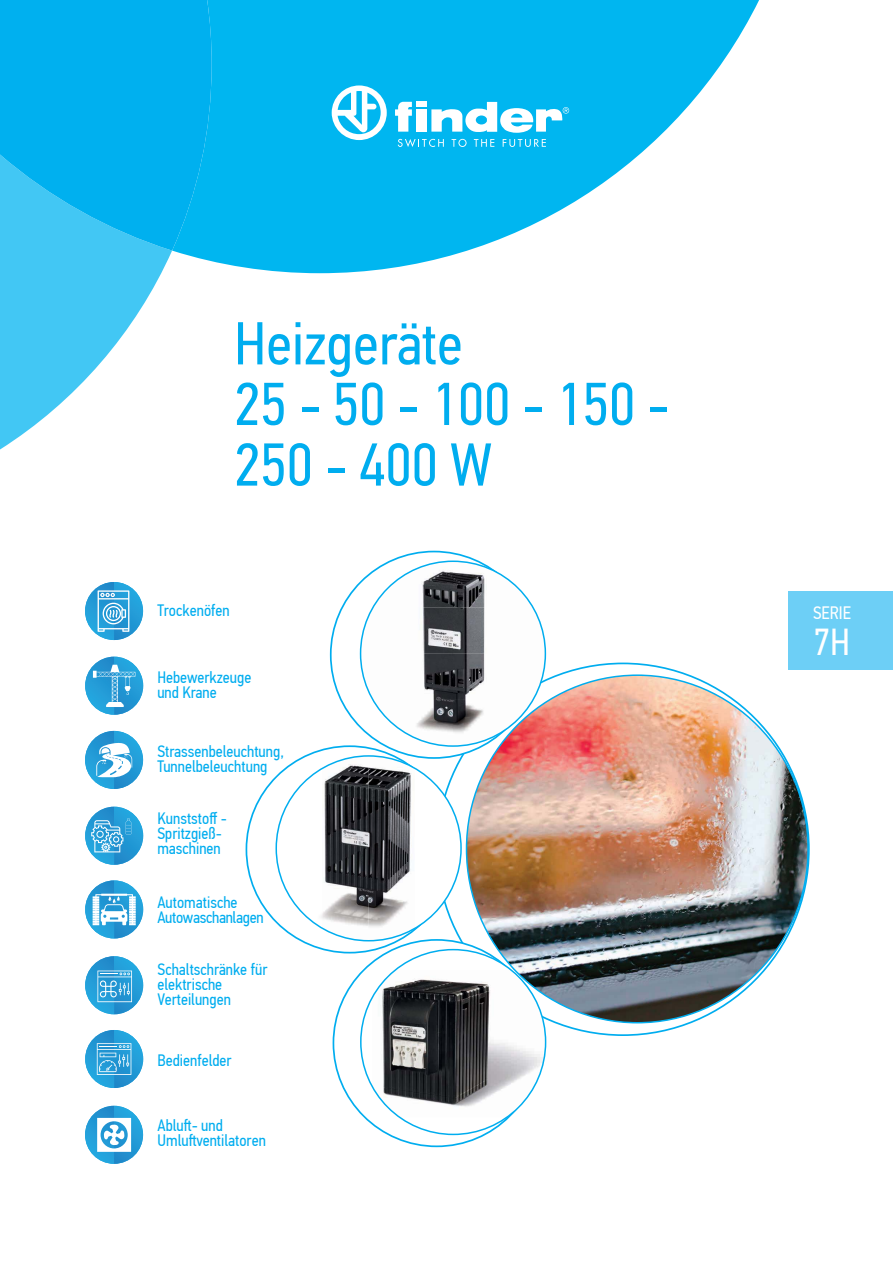
<style>
.page{position:relative;width:893px;height:1263px;background:#fff}
.page>*{position:absolute;margin:0;border:0;box-sizing:border-box;transform-origin:0 0}
.t1{font:60.6px/60.6px "PF Din Text Cond Pro";letter-spacing:-.01em;color:#00adef}
.t2{font:37.5px "PF Din Text Cond Pro";color:#fff}
.t3{font:18px "PF Din Text Cond Pro";color:#fff}
.t4{font:16.5px/15px "PF Din Text Cond Pro";color:#00adef}
.t5{font:16.5px/15px "PF Din Text Cond Pro";letter-spacing:-.02em;color:#00adef}
</style>
<div class="page">
<div style="left:788px;top:591px;width:105px;height:79px;background:#6dcff6"></div>
<img style="left:85px;top:582px;width:58px;height:58px">
<svg style="left:98px;top:590px;width:31px;height:42px"></svg>
<img style="left:85px;top:731px;width:58px;height:58px">
<svg style="left:95px;top:741px;width:37px;height:36px"></svg>
<img style="left:85px;top:657px;width:58px;height:58px">
<svg style="left:93px;top:665px;width:42px;height:42px;background:#48aadc"></svg>
<img style="left:85px;top:807px;width:58px;height:58px">
<svg style="left:91px;top:819px;width:40px;height:33px"></svg>
<img style="left:85px;top:880px;width:58px;height:58px">
<svg style="left:93px;top:894px;width:43px;height:31px"></svg>
<img style="left:85px;top:956px;width:58px;height:58px">
<svg style="left:97px;top:970px;width:35px;height:32px"></svg>
<img style="left:85px;top:1030px;width:58px;height:58px">
<svg style="left:97px;top:1043px;width:34px;height:32px"></svg>
<img style="left:85px;top:1106px;width:58px;height:58px">
<svg style="left:97px;top:1118px;width:34px;height:34px"></svg>
<svg style="left:546px;top:662px;width:264px;height:374px"></svg>
<svg style="left:246px;top:551px;width:300px;height:596px"></svg>
<img style="left:466px;top:674px;width:343px;height:349px">
<svg style="left:173px;top:0;width:586px;height:273px;fill:#00b6f0"></svg>
<svg style="left:0;top:251px;width:172px;height:198px;fill:#42c7f4"></svg>
<svg style="left:0;top:0;width:212px;height:251px;background:#09b3ef"></svg>
<svg style="left:332px;top:85px;width:55px;height:55px"></svg>
<svg style="left:431px;top:102px;width:138px;height:31px"></svg>
<svg style="left:395px;top:102px;width:17px;height:30px"></svg>
<div style="left:416px;top:109px;width:10px;height:23px;background:#fff"></div>
<div style="left:416px;top:102px;width:10px;height:5px;background:#fff"></div>
<svg style="left:398px;top:139px;width:46px;height:8px"></svg>
<svg style="left:452px;top:139px;width:15px;height:8px"></svg>
<svg style="left:474px;top:139px;width:20px;height:8px"></svg>
<svg style="left:503px;top:139px;width:43px;height:8px"></svg>
<h1 class="t1" style="left:234px;top:318px;width:437px">Heizgeräte<br>25 - 50 - 100 - 150 -<br>250 - 400 W</h1>
<p class="t4" style="left:157px;top:604px;width:74px">Trockenöfen</p>
<p class="t4" style="left:157px;top:670px;width:96px">Hebewerkzeuge und Krane</p>
<p class="t4" style="left:157px;top:744px;width:128px">Strassenbeleuchtung,<br>Tunnelbeleuchtung</p>
<p class="t4" style="left:157px;top:811px;width:71px">Kunststoff -<br>Spritzgieß&shy;maschinen</p>
<p class="t5" style="left:157px;top:895px;width:108px">Automatische<br>Autowaschanlagen</p>
<p class="t4" style="left:157px;top:962px;width:112px">Schaltschränke für elektrische<br>Verteilungen</p>
<p class="t4" style="left:157px;top:1053px;width:76px">Bedienfelder</p>
<p class="t4" style="left:158px;top:1118px;width:110px">Abluſt- und<br>Umluſtventilatoren</p>
<p class="t3" style="left:813px;top:602px;width:39px">SЕRIE</p>
<h2 class="t2" style="left:814px;top:628px;width:38px">7H</h2>
</div>
